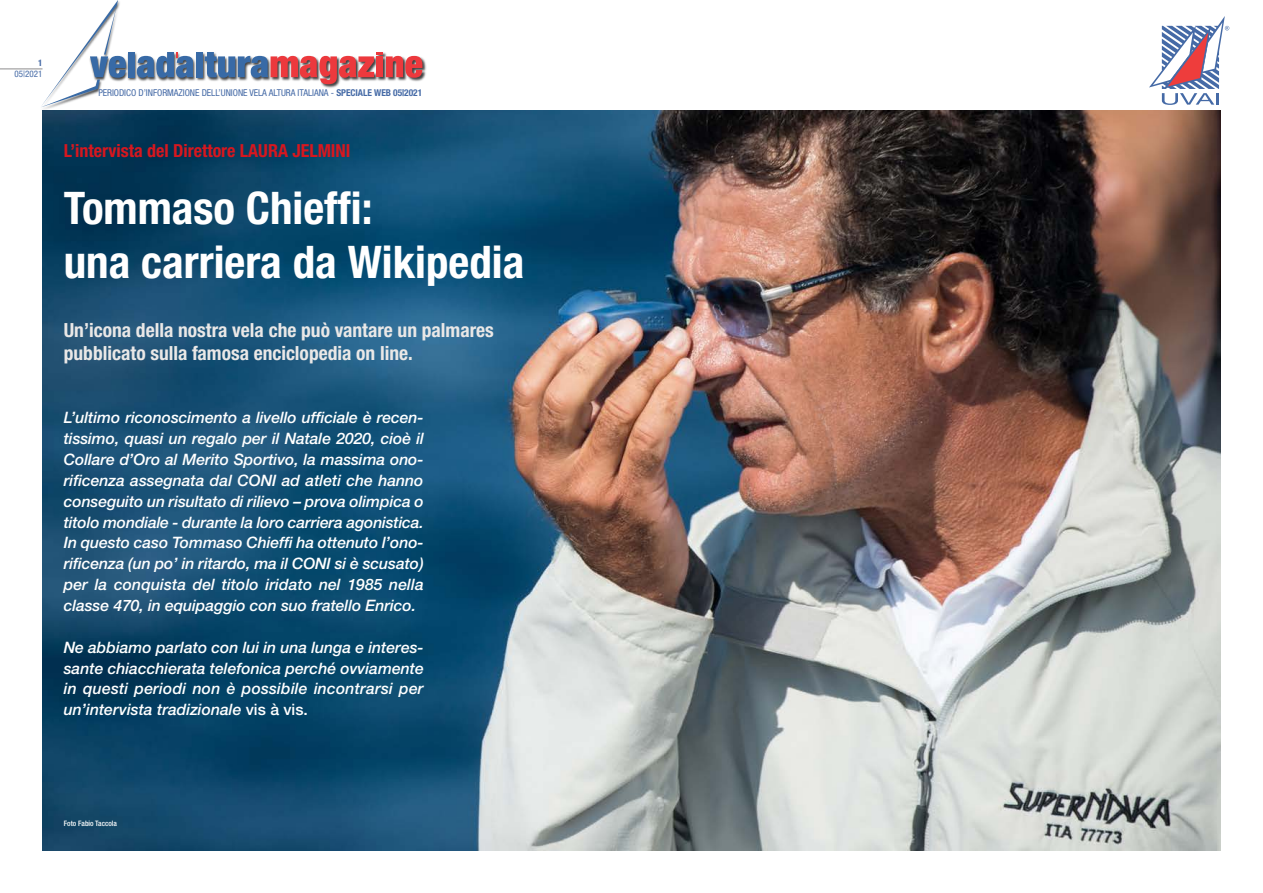
<style>
.page{position:relative;width:1263px;height:893px;background:#fff}
.page>*{position:absolute;margin:0;border:0;box-sizing:border-box;transform-origin:0 0}
.t1{font:700 condensed 45px/54px "Helvetica Neue LT Std";color:#fff}
.t2{font:700 condensed 19.5px/23.4px "Helvetica Neue LT Std";color:#eae8e7}
.t3{font:700 condensed 18px "Helvetica Neue LT Std";color:#d7171f}
.t4{font:italic 500 15.75px/20.9px "Helvetica Neue LT Std";color:#fff;text-align:justify}
.t5{font:condensed 9.45px "Helvetica Neue LT Std";letter-spacing:-.005em;color:#456aa6}
.t6{font:condensed 9px "Helvetica Neue LT Std";color:#456aa6}
.t7{font:700 condensed 9px "Helvetica Neue LT Std";color:#456aa6}
.t8{font:500 condensed 7.5px "Helvetica Neue LT Std";color:#fff}
.s1{font-weight:700}
.s2{font-style:normal}
</style>
<div class="page">
<img style="left:43px;top:111px;width:1177px;height:739px">
<svg style="left:1149px;top:16px;width:80px;height:89px"></svg>
<img style="left:35px;top:52px;width:402px;height:95px">
<svg style="left:40px;top:0;width:86px;height:107px"></svg>
<div style="left:128px;top:52px;width:7px;height:25px;background:#386aa6"></div>
<svg style="left:137px;top:52px;width:57px;height:26px"></svg>
<div style="left:196px;top:52px;width:7px;height:25px;background:#386aa6"></div>
<svg style="left:205px;top:52px;width:217px;height:32px"></svg>
<hr style="left:0;top:69px;width:43px;height:1px;background:#8d8c8e">
<p class="t7" style="left:38px;top:60px;width:6px">1</p>
<p class="t6" style="left:15px;top:70px;width:29px">05|2021</p>
<p class="t5" style="left:98px;top:89px;width:325px">PERIODICO D’INFORMAZIONE DELL’UNIONE VELA ALTURA ITALIANA - <span class="s1">SPECIALE WEB 05|2021</span></p>
<p class="t3" style="left:64px;top:145px;width:288px">L’intervista del Direttore LAURA JELMINI</p>
<h1 class="t1" style="left:64px;top:184px;width:462px">Tommaso Chieffi:<br>una carriera da Wikipedia</h1>
<p class="t2" style="left:64px;top:320px;width:432px">Un’icona della nostra vela che può vantare un palmares pubblicato sulla famosa enciclopedia on line.</p>
<p class="t4" style="left:64px;top:409px;width:362px">L’ultimo riconoscimento a livello ufficiale è recen&shy;tissimo, quasi un regalo per il Natale 2020, cioè il Collare d’Oro al Merito Sportivo, la massima ono&shy;rificenza assegnata dal CONI ad atleti che hanno conseguito un risultato di rilievo – prova olimpica o titolo mondiale - durante la loro carriera agonistica.<br>In questo caso Tommaso Chieffi ha ottenuto l’ono&shy;rificenza (un po’ in ritardo, ma il CONI si è scusato) per la conquista del titolo iridato nel 1985 nella classe 470, in equipaggio con suo fratello Enrico.</p>
<p class="t4" style="left:64px;top:638px;width:362px">Ne abbiamo parlato con lui in una lunga e interes&shy;sante chiacchierata telefonica perché ovviamente in questi periodi non è possibile incontrarsi per un’intervista tradizionale <span class="s2">vis à vis.</span></p>
<p class="t8" style="left:64px;top:820px;width:55px">Foto Fabio Taccola</p>
</div>
